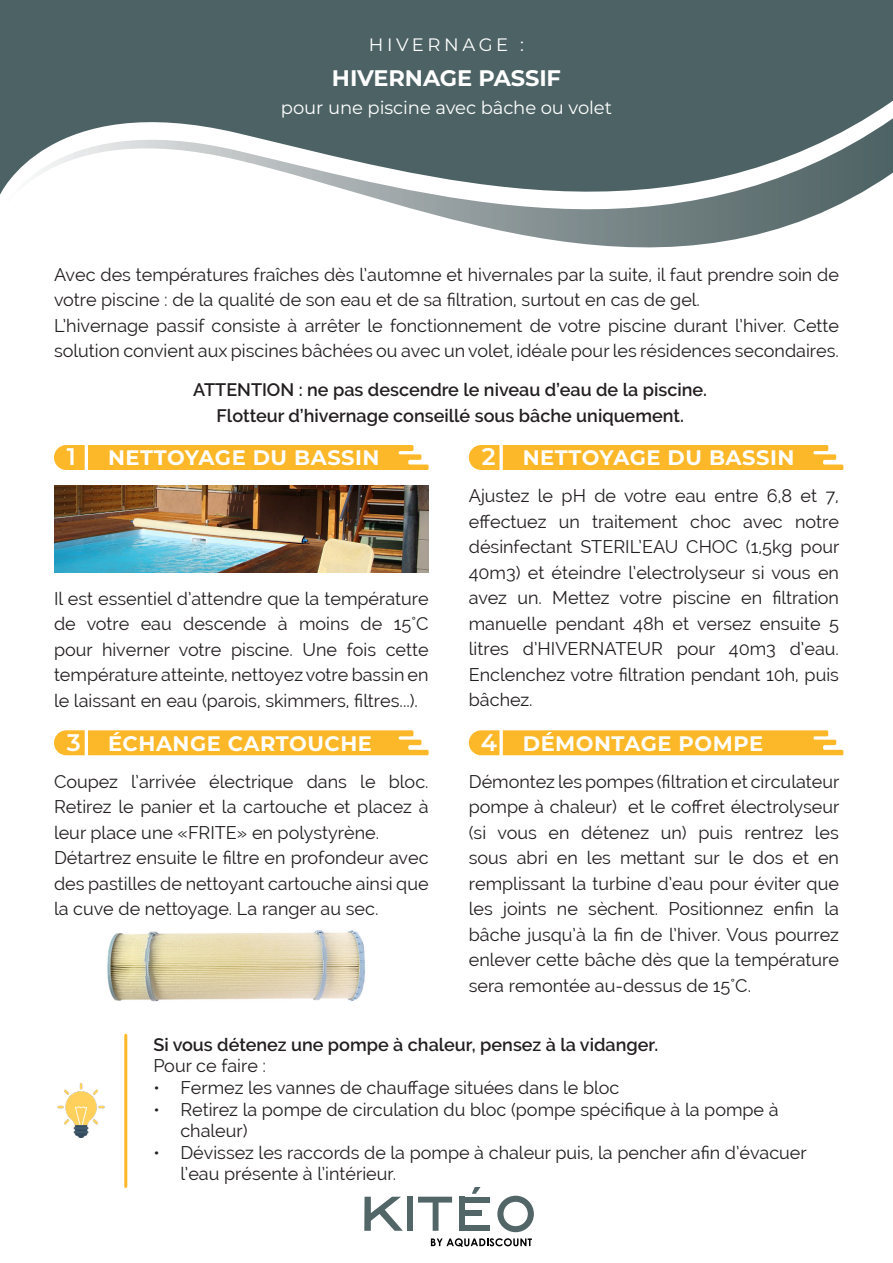
<style>
.page{position:relative;width:893px;height:1263px;background:#fff}
.page>*{position:absolute;margin:0;border:0;box-sizing:border-box;transform-origin:0 0}
.t1{font:600 24px "Montserrat";color:#fff}
.t2{font:700 22.5px "Montserrat";letter-spacing:-.005em;color:#fff}
.t3{font:700 21px "Montserrat";letter-spacing:.025em;color:#fff}
.t4{font:18px/25.5px "Raleway";color:#231f20;text-align:justify}
.t5{font:600 18px/25.5px "Raleway";color:#231f20;text-align:center}
.t6{font:18px "Montserrat";letter-spacing:-.005em;color:#fff}
.t7{font:18px "Montserrat";letter-spacing:.2em;color:#fff}
</style>
<div class="page">
<div style="left:0;top:0;width:893px;height:106px;background:#4c6264"></div>
<svg style="left:0;top:106px;width:893px;height:142px"></svg>
<svg style="left:431px;top:1238px;width:101px;height:9px"></svg>
<svg style="left:364px;top:1197px;width:39px;height:34px"></svg>
<div style="left:407px;top:1197px;width:6px;height:34px;background:#526667"></div>
<div style="left:459px;top:1197px;width:6px;height:34px;background:#526667"></div>
<div style="left:459px;top:1197px;width:31px;height:5px;background:#526667"></div>
<div style="left:459px;top:1225px;width:31px;height:6px;background:#526667"></div>
<div style="left:459px;top:1210px;width:22px;height:5px;background:#526667"></div>
<svg style="left:418px;top:1197px;width:34px;height:34px"></svg>
<svg style="left:497px;top:1196px;width:37px;height:36px"></svg>
<svg style="left:472px;top:1188px;width:8px;height:6px"></svg>
<div style="left:469px;top:445px;width:374px;height:25px;background:#fcb828"></div>
<svg style="left:469px;top:730px;width:374px;height:25px;background:#fcbc35"></svg>
<div style="left:54px;top:445px;width:375px;height:25px;background:#fcb828"></div>
<svg style="left:54px;top:730px;width:375px;height:25px;background:#fcbc35"></svg>
<img style="left:57px;top:1084px;width:48px;height:54px">
<hr style="left:124px;top:1035px;width:3px;height:151px;background:#fcb828">
<img style="left:54px;top:485px;width:375px;height:88px">
<img style="left:107px;top:930px;width:258px;height:72px">
<p class="t7" style="left:369px;top:32px;width:157px">HIVERNAGE :</p>
<p class="t2" style="left:332px;top:61px;width:231px">HIVERNAGE PASSIF</p>
<p class="t6" style="left:281px;top:95px;width:333px">pour une piscine avec bâche ou volet</p>
<p class="t4" style="left:54px;top:262px;width:786px">Avec des températures fraîches dès l’automne et hivernales par la suite, il faut prendre soin de votre piscine : de la qualité de son eau et de sa filtration, surtout en cas de gel.</p>
<p class="t4" style="left:54px;top:313px;width:786px">L’hivernage passif consiste à arrêter le fonctionnement de votre piscine durant l’hiver. Cette solution convient aux piscines bâchées ou avec un volet, idéale pour les résidences secondaires.</p>
<p class="t1" style="left:67px;top:440px;width:11px">1</p>
<p class="t5" style="left:193px;top:377px;width:515px">ATTENTION : ne pas descendre le niveau d’eau de la piscine.<br>Flotteur d’hivernage conseillé sous bâche uniquement.</p>
<p class="t3" style="left:108px;top:443px;width:273px">NETTOYAGE DU BASSIN</p>
<p class="t1" style="left:482px;top:440px;width:15px">2</p>
<p class="t3" style="left:523px;top:443px;width:273px">NETTOYAGE DU BASSIN</p>
<p class="t4" style="left:54px;top:586px;width:376px">Il est essentiel d’attendre que la température de votre eau descende à moins de 15°C pour hiverner votre piscine. Une fois cette température atteinte, nettoyez votre bassin en le laissant en eau (parois, skimmers, filtres...).</p>
<p class="t4" style="left:469px;top:483px;width:372px">Ajustez le pH de votre eau entre 6,8 et 7, effectuez un traitement choc avec notre désinfectant STERIL’EAU CHOC (1,5kg pour 40m3) et éteindre l’electrolyseur si vous en avez un. Mettez votre piscine en filtration manuelle pendant 48h et versez ensuite 5 litres d’HIVERNATEUR pour 40m3 d’eau.<br>Enclenchez votre filtration pendant 10h, puis bâchez.</p>
<p class="t1" style="left:67px;top:725px;width:15px">3</p>
<p class="t3" style="left:108px;top:728px;width:265px">ÉCHANGE CARTOUCHE</p>
<p class="t1" style="left:481px;top:725px;width:18px">4</p>
<p class="t3" style="left:523px;top:728px;width:242px">DÉMONTAGE POMPE</p>
<p class="t4" style="left:54px;top:768px;width:376px">Coupez l’arrivée électrique dans le bloc.<br>Retirez le panier et la cartouche et placez à leur place une «FRITE» en polystyrène.</p>
<p class="t4" style="left:54px;top:845px;width:376px">Détartrez ensuite le filtre en profondeur avec des pastilles de nettoyant cartouche ainsi que la cuve de nettoyage. La ranger au sec.</p>
<p class="t4" style="left:469px;top:768px;width:372px">Démontez les pompes (filtration et circulateur pompe à chaleur) et le coffret électrolyseur (si vous en détenez un) puis rentrez les sous abri en les mettant sur le dos et en remplissant la turbine d’eau pour éviter que les joints ne sèchent. Positionnez enfin la bâche jusqu’à la fin de l’hiver. Vous pourrez enlever cette bâche dès que la température sera remontée au-dessus de 15°C.</p>
<p class="t5" style="left:153px;top:1032px;width:506px">Si vous détenez une pompe à chaleur, pensez à la vidanger.</p>
<p class="t4" style="left:153px;top:1053px;width:114px">Pour ce faire :</p>
<p class="t4" style="left:153px;top:1075px;width:468px">• Fermez les vannes de chauffage situées dans le bloc</p>
<p class="t4" style="left:180px;top:1098px;width:600px;line-height:21.6px;text-indent:-27px">• Retirez la pompe de circulation du bloc (pompe spécifique à la pompe à chaleur)</p>
<p class="t4" style="left:180px;top:1141px;width:628px;line-height:21.6px;text-indent:-27px">• Dévissez les raccords de la pompe à chaleur puis, la pencher afin d’évacuer l’eau présente à l’intérieur.</p>
</div>
